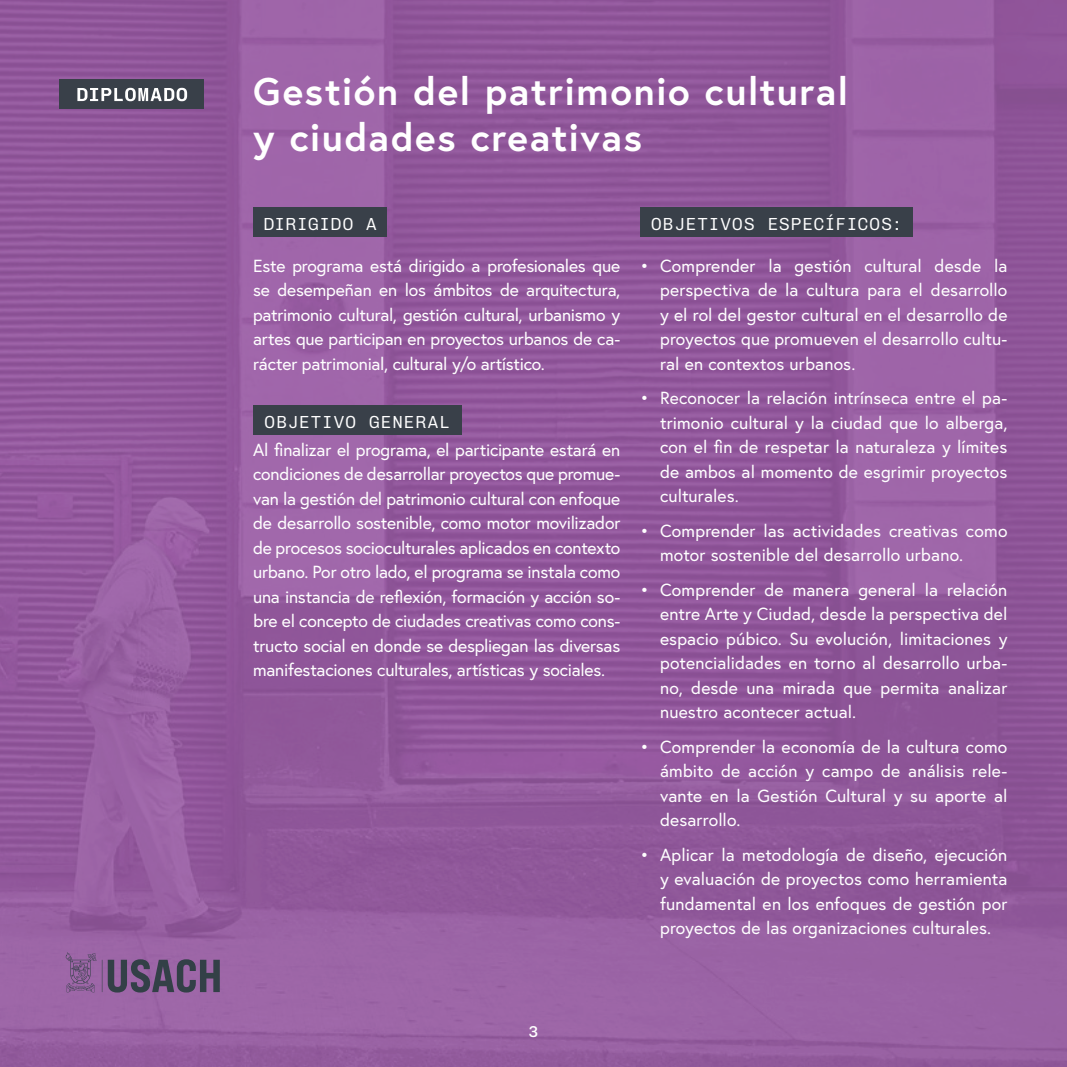
<style>
.page{position:relative;width:1067px;height:1067px;background:#fff}
.page>*{position:absolute;margin:0;border:0;box-sizing:border-box;transform-origin:0 0}
.t1{font:700 38.5px/46.2px "Europa";letter-spacing:.035em;color:#fff}
.t2{font:17.5px/24.5px "Europa";letter-spacing:.005em;color:#fff;text-align:justify}
.t3{font:300 17.5px "Chivo Mono";letter-spacing:.055em;color:#fff}
.t4{font:300 17.5px "Chivo Mono";letter-spacing:.03em;color:#fff}
.t5{font:500 15.75px "Chivo Mono";color:#fff}
</style>
<div class="page">
<div style="left:0;top:0;width:1067px;height:1067px;background:linear-gradient(to right,#955c9f,#925a9d)"></div>
<div style="left:253px;top:207px;width:134px;height:30px;background:#394049"></div>
<div style="left:640px;top:207px;width:273px;height:30px;background:#394049"></div>
<div style="left:253px;top:405px;width:208px;height:29px;background:#394049"></div>
<svg style="left:66px;top:952px;width:30px;height:40px"></svg>
<svg style="left:102px;top:959px;width:118px;height:33px;background:#645173"></svg>
<div style="left:60px;top:79px;width:144px;height:30px;background:#394049"></div>
<svg style="left:77px;top:88px;width:110px;height:13px"></svg>
<h1 class="t1" style="left:253px;top:67px;width:596px">Gestión del patrimonio cultural y ciudades creativas</h1>
<p class="t4" style="left:263px;top:211px;width:115px">DIRIGIDO A</p>
<p class="t3" style="left:651px;top:211px;width:252px">OBJETIVOS ESPECÍFICOS:</p>
<p class="t2" style="left:253px;top:253px;width:369px">Este programa está dirigido a profesionales que se desempeñan en los ámbitos de arquitectura, patrimonio cultural, gestión cultural, urbanismo y artes que participan en proyectos urbanos de ca&shy;rácter patrimonial, cultural y/o artístico.</p>
<p class="t3" style="left:264px;top:408px;width:187px">OBJETIVO GENERAL</p>
<p class="t2" style="left:253px;top:437px;width:369px">Al finalizar el programa, el participante estará en condiciones de desarrollar proyectos que promue&shy;van la gestión del patrimonio cultural con enfoque de desarrollo sostenible, como motor movilizador de procesos socioculturales aplicados en contexto urbano. Por otro lado, el programa se instala como una instancia de reflexión, formación y acción so&shy;bre el concepto de ciudades creativas como cons&shy;tructo social en donde se despliegan las diversas manifestaciones culturales, artísticas y sociales.</p>
<p class="t2" style="left:660px;top:253px;width:349px;text-indent:-20px">• Comprender la gestión cultural desde la perspectiva de la cultura para el desarrollo y el rol del gestor cultural en el desarrollo de proyectos que promueven el desarrollo cultu&shy;ral en contextos urbanos.</p>
<p class="t2" style="left:660px;top:385px;width:349px;text-indent:-20px">• Reconocer la relación intrínseca entre el pa&shy;trimonio cultural y la ciudad que lo alberga, con el fin de respetar la naturaleza y límites de ambos al momento de esgrimir proyectos culturales.</p>
<p class="t2" style="left:660px;top:518px;width:349px;text-indent:-20px">• Comprender las actividades creativas como motor sostenible del desarrollo urbano.</p>
<p class="t2" style="left:660px;top:577px;width:349px;text-indent:-20px">• Comprender de manera general la relación entre Arte y Ciudad, desde la perspectiva del espacio púbico. Su evolución, limitaciones y potencialidades en torno al desarrollo urba&shy;no, desde una mirada que permita analizar nuestro acontecer actual.</p>
<p class="t2" style="left:660px;top:734px;width:349px;text-indent:-20px">• Comprender la economía de la cultura como ámbito de acción y campo de análisis rele&shy;vante en la Gestión Cultural y su aporte al desarrollo.</p>
<p class="t2" style="left:660px;top:842px;width:349px;text-indent:-20px">• Aplicar la metodología de diseño, ejecución y evaluación de proyectos como herramienta fundamental en los enfoques de gestión por proyectos de las organizaciones culturales.</p>
<p class="t5" style="left:529px;top:1019px;width:11px">3</p>
</div>
